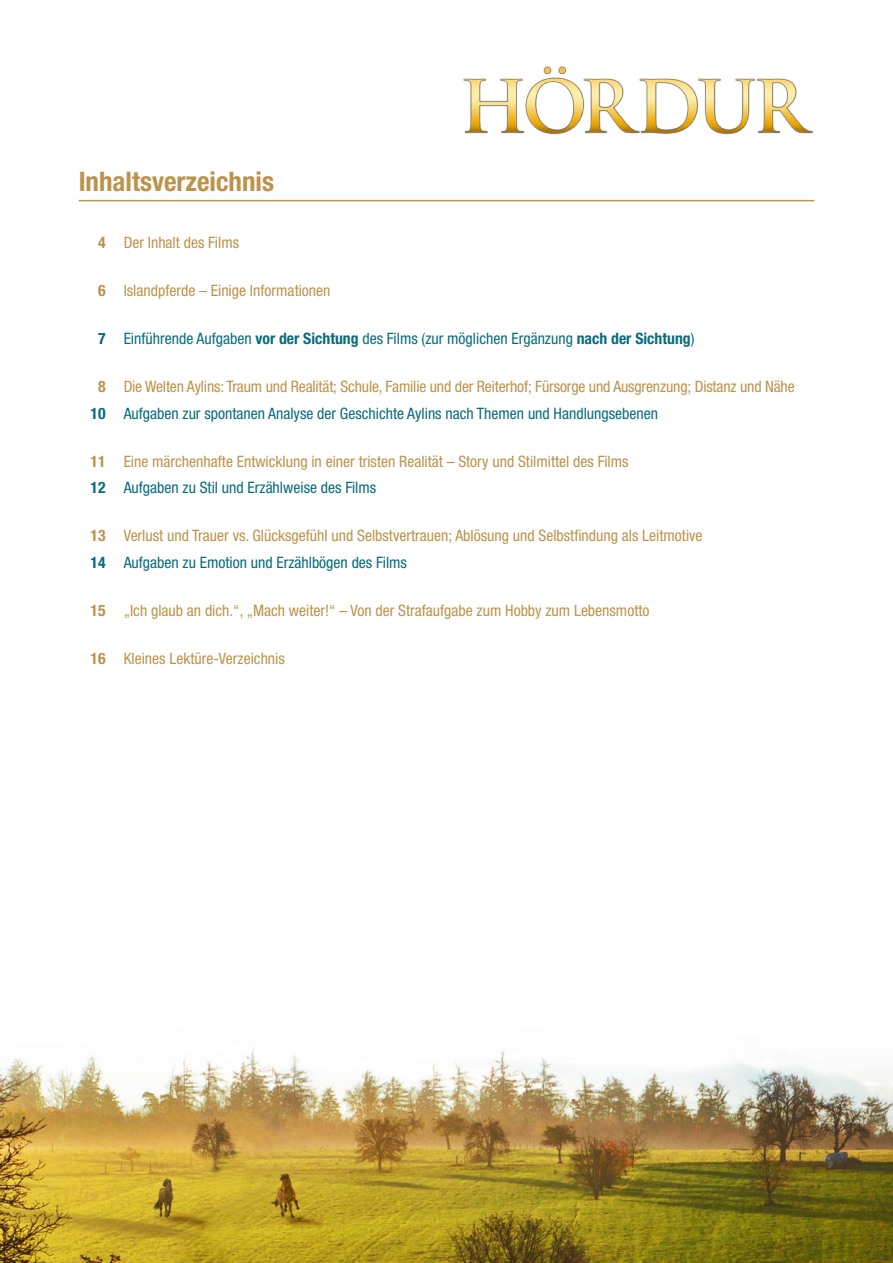
<style>
.page{position:relative;width:893px;height:1263px;background:#fff}
.page>*{position:absolute;margin:0;border:0;box-sizing:border-box;transform-origin:0 0}
.t1{font:700 condensed 27px "Helvetica Neue";color:#bc934b}
.t2{font:condensed 15.75px/26.7px "Helvetica Neue";color:#bc934b}
.t3{font:condensed 15.75px "Helvetica Neue";color:#096c7d}
.s1{font-weight:700}
.s2{font-weight:700;color:#096c7d}
.s3{color:#096c7d}
</style>
<div class="page">
<img style="left:0;top:66px;width:893px;height:1197px">
<hr style="left:79px;top:200px;width:735px;height:1px;background:#bc934b">
<h1 class="t1" style="left:79px;top:165px;width:197px">Inhaltsverzeichnis</h1>
<p class="t2" style="left:98px;top:229px;width:143px"><span class="s1">4</span> Der Inhalt des Films</p>
<p class="t2" style="left:98px;top:277px;width:234px"><span class="s1">6</span> Islandpferde – Einige Informationen</p>
<p class="t3" style="left:98px;top:329px;width:598px"><span class="s1">7</span> Einführende Aufgaben <span class="s1">vor der Sichtung</span> des Films (zur möglichen Ergänzung <span class="s1">nach der Sichtung</span>)</p>
<p class="t2" style="left:91px;top:373px;width:706px;text-indent:8px"><span class="s1">8</span> Die Welten Aylins: Traum und Realität; Schule, Familie und der Reiterhof; Fürsorge und Ausgrenzung; Distanz und Nähe<br><span class="s2">10</span> <span class="s3">Aufgaben zur spontanen Analyse der Geschichte Aylins nach Themen und Handlungsebenen</span></p>
<p class="t2" style="left:91px;top:448px;width:540px"><span class="s1">11</span> Eine märchenhafte Entwicklung in einer tristen Realität – Story und Stilmittel des Films<br><span class="s2">12</span> <span class="s3">Aufgaben zu Stil und Erzählweise des Films</span></p>
<p class="t2" style="left:91px;top:522px;width:614px"><span class="s1">13</span> Verlust und Trauer vs. Glücksgefühl und Selbstvertrauen; Ablösung und Selbstfindung als Leitmotive<br><span class="s2">14</span> <span class="s3">Aufgaben zu Emotion und Erzählbögen des Films</span></p>
<p class="t2" style="left:91px;top:597px;width:560px"><span class="s1">15</span> „Ich glaub an dich.“, „Mach weiter!“ – Von der Strafaufgabe zum Hobby zum Lebensmotto</p>
<p class="t2" style="left:91px;top:645px;width:196px"><span class="s1">16</span> Kleines Lektüre-Verzeichnis</p>
</div>
